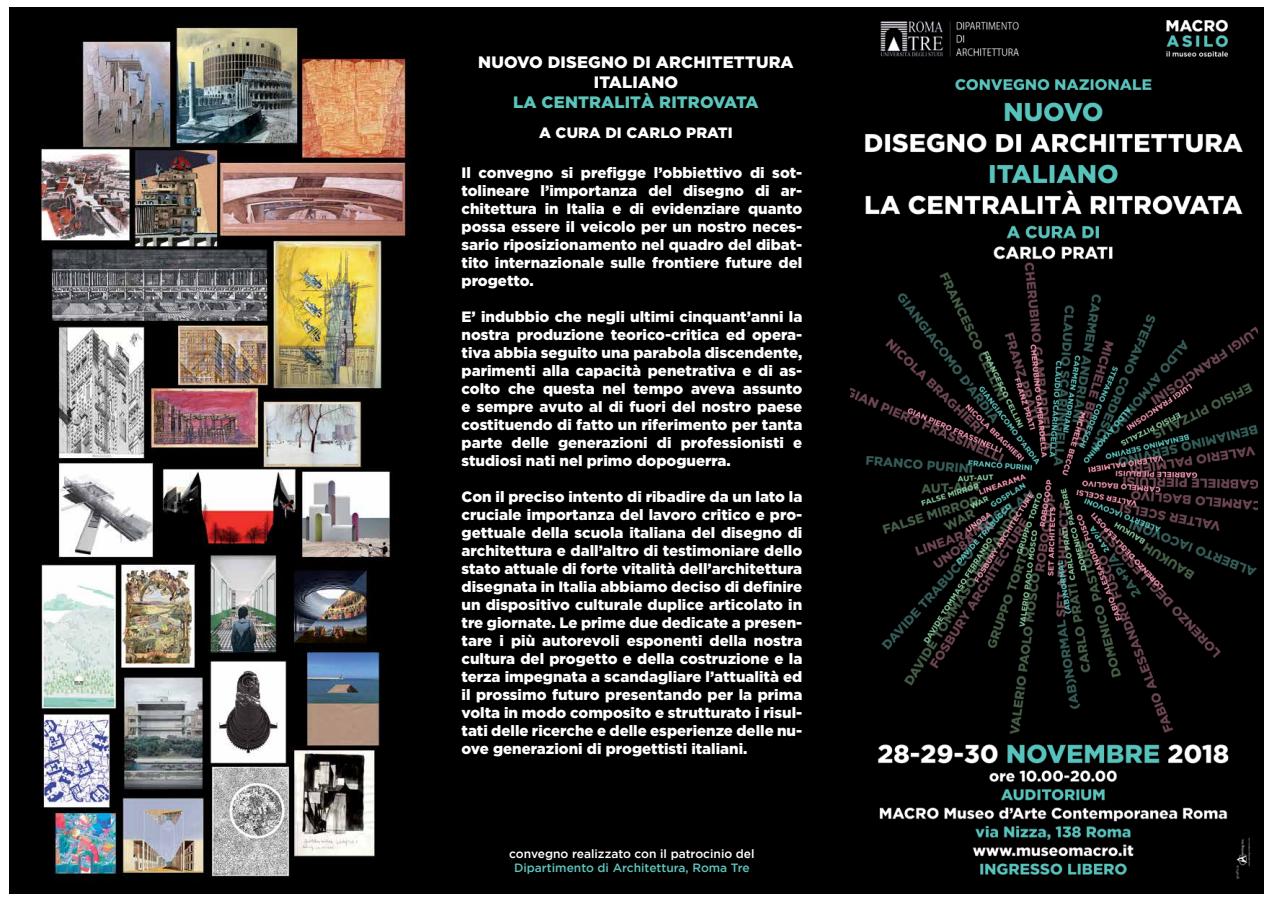
<style>
.page{position:relative;width:1272px;height:902px;background:#fff}
.page>*{position:absolute;margin:0;border:0;box-sizing:border-box;transform-origin:0 0}
.t1{font:900 16.5px/19.8px "Gotham";letter-spacing:.01em;color:#fff;text-align:center}
.t2{font:900 16.5px "Gotham";letter-spacing:.01em;color:#5cc4bb}
.t3{font:900 15px/18px "Gotham";color:#fff;text-align:justify}
.t4{font:500 12px "Gotham";color:#fff}
.t5{font:500 12px "Gotham";color:#5cc4bb}
</style>
<div class="page">
<div style="left:9px;top:7px;width:1254px;height:886px;background:#000"></div>
<img style="left:850px;top:19px;width:407px;height:860px">
<img style="left:40px;top:27px;width:370px;height:851px">
<p class="t1" style="left:478px;top:52px;width:317px">NUOVO DISEGNO DI ARCHITETTURA<br>ITALIANO</p>
<p class="t2" style="left:513px;top:92px;width:247px">LA CENTRALITÀ RITROVATA</p>
<p class="t3" style="left:539px;top:123px;width:195px">A CURA DI CARLO PRATI</p>
<p class="t3" style="left:461px;top:163px;width:342px">Il convegno si prefigge l’obbiettivo di sot&shy;tolineare l’importanza del disegno di ar&shy;chitettura in Italia e di evidenziare quanto possa essere il veicolo per un nostro neces&shy;sario riposizionamento nel quadro del dibat&shy;tito internazionale sulle frontiere future del progetto.</p>
<p class="t3" style="left:461px;top:307px;width:342px">E’ indubbio che negli ultimi cinquant’anni la nostra produzione teorico-critica ed opera&shy;tiva abbia seguito una parabola discendente, parimenti alla capacità penetrativa e di as&shy;colto che questa nel tempo aveva assunto e sempre avuto al di fuori del nostro paese costituendo di fatto un riferimento per tanta parte delle generazioni di professionisti e studiosi nati nel primo dopoguerra.</p>
<p class="t3" style="left:461px;top:487px;width:342px">Con il preciso intento di ribadire da un lato la cruciale importanza del lavoro critico e pro&shy;gettuale della scuola italiana del disegno di architettura e dall’altro di testimoniare dello stato attuale di forte vitalità dell’architettura disegnata in Italia abbiamo deciso di definire un dispositivo culturale duplice articolato in tre giornate. Le prime due dedicate a presen&shy;tare i più autorevoli esponenti della nostra cultura del progetto e della costruzione e la terza impegnata a scandagliare l’attualità ed il prossimo futuro presentando per la prima volta in modo composito e strutturato i risul&shy;tati delle ricerche e delle esperienze delle nu&shy;ove generazioni di progettisti italiani.</p>
<p class="t4" style="left:509px;top:846px;width:247px">convegno realizzato con il patrocinio del</p>
<p class="t5" style="left:514px;top:861px;width:237px">Dipartimento di Architettura, Roma Tre</p>
</div>
